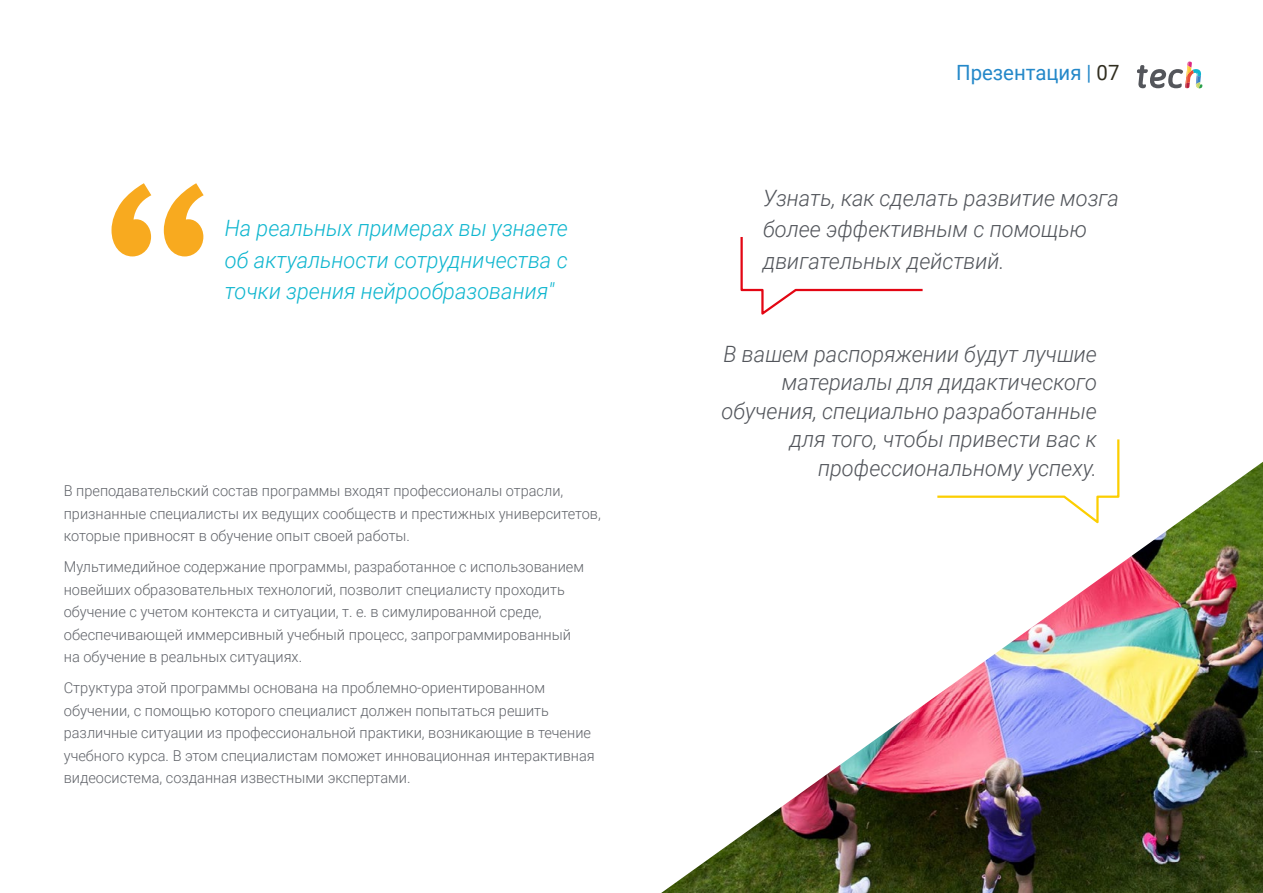
<style>
.page{position:relative;width:1263px;height:893px;background:#fff}
.page>*{position:absolute;margin:0;border:0;box-sizing:border-box;transform-origin:0 0}
.t1{font:italic 300 22.5px/28.5px "Roboto";color:#52555b;text-align:right}
.t2{font:italic 300 22.5px/31.5px "Roboto";color:#0fb6cf;text-align:justify}
.t3{font:21px "Roboto";color:#2488c9}
.t4{font:300 15px/22.5px "Roboto";color:#61646a}
.s1{color:#312e20}
</style>
<div class="page">
<svg style="left:112px;top:183px;width:92px;height:73px"></svg>
<svg style="left:1117px;top:439px;width:3px;height:23px"></svg>
<svg style="left:740px;top:237px;width:183px;height:78px"></svg>
<img style="left:661px;top:462px;width:602px;height:431px">
<svg style="left:1137px;top:62px;width:65px;height:27px"></svg>
<h1 class="t2" style="left:225px;top:212px;width:344px">На реальных примерах вы узнаете об актуальности сотрудничества с точки зрения нейрообразования"</h1>
<p class="t4" style="left:64px;top:479px;width:538px">В преподавательский состав программы входят профессионалы отрасли, признанные специалисты их ведущих сообществ и престижных университетов, которые привносят в обучение опыт своей работы.</p>
<p class="t4" style="left:64px;top:555px;width:522px">Мультимедийное содержание программы, разработанное с использованием новейших образовательных технологий, позволит специалисту проходить обучение с учетом контекста и ситуации, т. е. в симулированной среде, обеспечивающей иммерсивный учебный процесс, запрограммированный на обучение в реальных ситуациях.</p>
<p class="t4" style="left:64px;top:676px;width:532px">Структура этой программы основана на проблемно-ориентированном обучении, с помощью которого специалист должен попытаться решить различные ситуации из профессиональной практики, возникающие в течение учебного курса. В этом специалистам поможет инновационная интерактивная видеосистема, созданная известными экспертами.</p>
<h2 class="t3" style="left:956px;top:57px;width:165px">Презентация | <span class="s1">07</span></h2>
<h1 class="t1" style="left:763px;top:181px;width:357px;line-height:31.5px;text-align:left">Узнать, как сделать развитие мозга более эффективным с помощью двигательных действий.</h1>
<h1 class="t1" style="left:721px;top:339px;width:377px">В вашем распоряжении будут лучшие материалы для дидактического обучения, специально разработанные для того, чтобы привести вас к профессиональному успеху.</h1>
</div>
